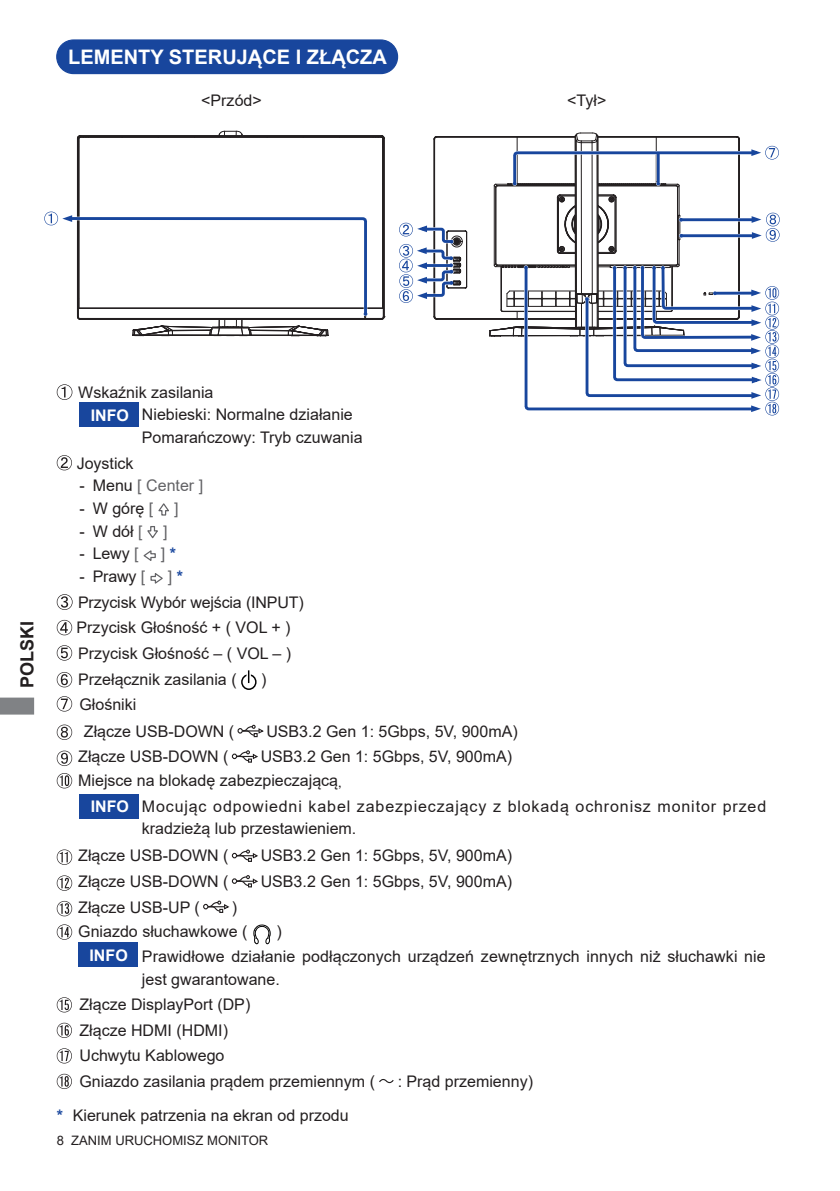
<style>
.page{position:relative;width:840px;height:1191px;background:#fff}
.page>*{position:absolute;margin:0;border:0;box-sizing:border-box;transform-origin:0 0}
.t1{font:700 20px "Arial";color:#fff}
.t2{font:700 18px "Arial";color:#231f20}
.t3{font:16px/25.6px "Arial";color:#231f20}
.t4{font:16px/22.6px "Arial";letter-spacing:.055em;color:#231f20}
.t5{font:16px "Arial";color:#636366}
.t6{font:700 16px "Arial";color:#fff}
.t7{font:13px "Arial";color:#231f20}
.s1{color:#231f20}
.s2{color:#636366}
.s3{font-weight:700;color:#18469d}
.s4{font-family:"Koz Min Pro"}
</style>
<div class="page">
<svg style="left:0;top:697px;width:34px;height:17px"></svg>
<div style="left:57px;top:40px;width:340px;height:34px;background:#18469d;border-radius:17px"></div>
<div style="left:56px;top:39px;width:342px;height:35px;border:1px solid #18469d;border-radius:17px"></div>
<div style="left:79px;top:794px;width:59px;height:25px;background:#18469d"></div>
<div style="left:79px;top:402px;width:59px;height:25px;background:#18469d"></div>
<hr style="left:77px;top:138px;width:1px;height:179px;background:#231f20">
<hr style="left:78px;top:138px;width:1px;height:170px;background:#231f20">
<hr style="left:80px;top:319px;width:301px;height:1px;background:#231f20">
<hr style="left:80px;top:318px;width:301px;height:1px;background:#231f20">
<hr style="left:78px;top:308px;width:305px;height:1px;background:#231f20">
<hr style="left:80px;top:137px;width:301px;height:1px;background:#231f20">
<hr style="left:80px;top:136px;width:301px;height:1px;background:#231f20">
<hr style="left:80px;top:135px;width:301px;height:1px;background:#231f20">
<hr style="left:382px;top:138px;width:1px;height:170px;background:#231f20">
<hr style="left:383px;top:138px;width:1px;height:179px;background:#231f20">
<svg style="left:77px;top:135px;width:5px;height:13px"></svg>
<svg style="left:381px;top:297px;width:4px;height:23px"></svg>
<svg style="left:219px;top:131px;width:23px;height:4px"></svg>
<svg style="left:44px;top:212px;width:325px;height:124px"></svg>
<svg style="left:399px;top:133px;width:380px;height:282px"></svg>
<svg style="left:57px;top:384px;width:15px;height:16px"></svg>
<svg style="left:57px;top:455px;width:15px;height:15px"></svg>
<svg style="left:158px;top:503px;width:11px;height:13px"></svg>
<svg style="left:147px;top:526px;width:11px;height:13px"></svg>
<svg style="left:143px;top:550px;width:13px;height:11px"></svg>
<svg style="left:150px;top:573px;width:13px;height:11px"></svg>
<svg style="left:57px;top:594px;width:15px;height:16px"></svg>
<svg style="left:57px;top:620px;width:15px;height:15px"></svg>
<svg style="left:57px;top:645px;width:15px;height:15px"></svg>
<svg style="left:57px;top:672px;width:15px;height:15px"></svg>
<div style="left:241px;top:674px;width:15px;height:16px;border:1px solid #000;border-radius:50%"></div>
<svg style="left:246px;top:670px;width:5px;height:13px"></svg>
<svg style="left:248px;top:670px;width:1px;height:13px"></svg>
<svg style="left:57px;top:696px;width:15px;height:15px"></svg>
<svg style="left:57px;top:724px;width:15px;height:16px"></svg>
<svg style="left:237px;top:725px;width:27px;height:12px"></svg>
<svg style="left:57px;top:750px;width:15px;height:16px"></svg>
<svg style="left:232px;top:750px;width:26px;height:12px"></svg>
<svg style="left:57px;top:773px;width:15px;height:15px"></svg>
<svg style="left:57px;top:849px;width:15px;height:16px"></svg>
<svg style="left:232px;top:849px;width:26px;height:13px"></svg>
<svg style="left:57px;top:875px;width:15px;height:15px"></svg>
<svg style="left:232px;top:875px;width:26px;height:12px"></svg>
<svg style="left:57px;top:901px;width:15px;height:15px"></svg>
<svg style="left:203px;top:900px;width:27px;height:13px"></svg>
<svg style="left:57px;top:924px;width:15px;height:15px"></svg>
<svg style="left:253px;top:924px;width:17px;height:21px"></svg>
<svg style="left:57px;top:997px;width:15px;height:15px"></svg>
<svg style="left:57px;top:1022px;width:15px;height:16px"></svg>
<svg style="left:57px;top:1048px;width:15px;height:15px"></svg>
<svg style="left:57px;top:1073px;width:15px;height:16px"></svg>
<svg style="left:379px;top:1079px;width:14px;height:4px"></svg>
<div style="left:78px;top:942px;width:59px;height:25px;background:#18469d"></div>
<p class="t1" style="left:68px;top:43px;width:320px">LEMENTY STERUJĄCE I ZŁĄCZA</p>
<p class="t3" style="left:201px;top:87px;width:62px">&lt;Przód&gt;</p>
<p class="t3" style="left:567px;top:87px;width:41px">&lt;Tył&gt;</p>
<p class="t2" style="left:14px;top:688px;width:69px;rotate:-90deg">POLSKI</p>
<p class="t3" style="left:142px;top:381px;width:222px;line-height:22.6px;text-indent:-64px">Wskaźnik zasilania<br>Niebieski: Normalne działanie<br>Pomarańczowy: Tryb czuwania</p>
<p class="t3" style="left:77px;top:450px;width:58px">Joystick</p>
<p class="t5" style="left:79px;top:474px;width:125px"><span class="s1">- Menu</span> [ Center ]</p>
<p class="t3" style="left:79px;top:495px;width:75px">- W górę <span class="s2">[</span></p>
<p class="t5" style="left:174px;top:497px;width:6px">]</p>
<p class="t3" style="left:79px;top:518px;width:64px">- W dół <span class="s2">[</span></p>
<p class="t5" style="left:163px;top:520px;width:6px">]</p>
<p class="t3" style="left:79px;top:541px;width:60px">- Lewy <span class="s2">[</span></p>
<p class="t5" style="left:161px;top:542px;width:17px">] <span class="s3">*</span></p>
<p class="t3" style="left:79px;top:563px;width:67px">- Prawy <span class="s2">[</span></p>
<p class="t6" style="left:91px;top:404px;width:40px">INFO</p>
<p class="t3" style="left:77px;top:563px;width:228px;text-indent:91px"><span class="s2">]</span> <span class="s3">*<br></span>Przycisk Wybór wejścia (INPUT)<br>Przycisk Głośność + ( VOL + )<br>Przycisk Głośność – ( VOL – )<br>Przełącznik zasilania (</p>
<p class="t3" style="left:261px;top:666px;width:7px">)</p>
<p class="t3" style="left:79px;top:690px;width:156px;line-height:27px">Głośniki<br>Złącze USB-DOWN (</p>
<p class="t3" style="left:266px;top:718px;width:253px">USB3.2 Gen 1: 5Gbps, 5V, 900mA)</p>
<p class="t3" style="left:78px;top:743px;width:152px">Złącze USB-DOWN (</p>
<p class="t3" style="left:78px;top:744px;width:435px;line-height:24px;text-indent:182px">USB3.2 Gen 1: 5Gbps, 5V, 900mA)<br>Miejsce na blokadę zabezpieczającą<span class="s4">,</span></p>
<p class="t4" style="left:142px;top:794px;width:625px">Mocując odpowiedni kabel zabezpieczający z blokadą ochronisz monitor przed kradzieżą lub przestawieniem.</p>
<p class="t3" style="left:78px;top:843px;width:152px">Złącze USB-DOWN (</p>
<p class="t3" style="left:260px;top:843px;width:253px">USB3.2 Gen 1: 5Gbps, 5V, 900mA)</p>
<p class="t3" style="left:78px;top:868px;width:152px">Złącze USB-DOWN (</p>
<p class="t3" style="left:260px;top:868px;width:253px">USB3.2 Gen 1: 5Gbps, 5V, 900mA)</p>
<p class="t3" style="left:78px;top:894px;width:123px">Złącze USB-UP (</p>
<p class="t6" style="left:91px;top:795px;width:40px">INFO</p>
<p class="t3" style="left:78px;top:894px;width:170px;line-height:24.4px;text-indent:154px">)<br>Gniazdo słuchawkowe (</p>
<p class="t3" style="left:142px;top:918px;width:625px;line-height:25px;text-indent:134px">)<br>Prawidłowe działanie podłączonych urządzeń zewnętrznych innych niż słuchawki nie</p>
<p class="t3" style="left:79px;top:966px;width:297px;text-indent:62px">jest gwarantowane.<br>Złącze DisplayPort (DP)<br>Złącze HDMI (HDMI)<br>Uchwytu Kablowego<br>Gniazdo zasilania prądem przemiennym (</p>
<p class="t6" style="left:89px;top:944px;width:40px">INFO</p>
<p class="t3" style="left:397px;top:1068px;width:137px">: Prąd przemienny)</p>
<p class="t3" style="left:57px;top:1102px;width:293px"><span class="s3">*</span> Kierunek patrzenia na ekran od przodu</p>
<p class="t7" style="left:57px;top:1131px;width:213px">8 ZANIM URUCHOMISZ MONITOR</p>
</div>
